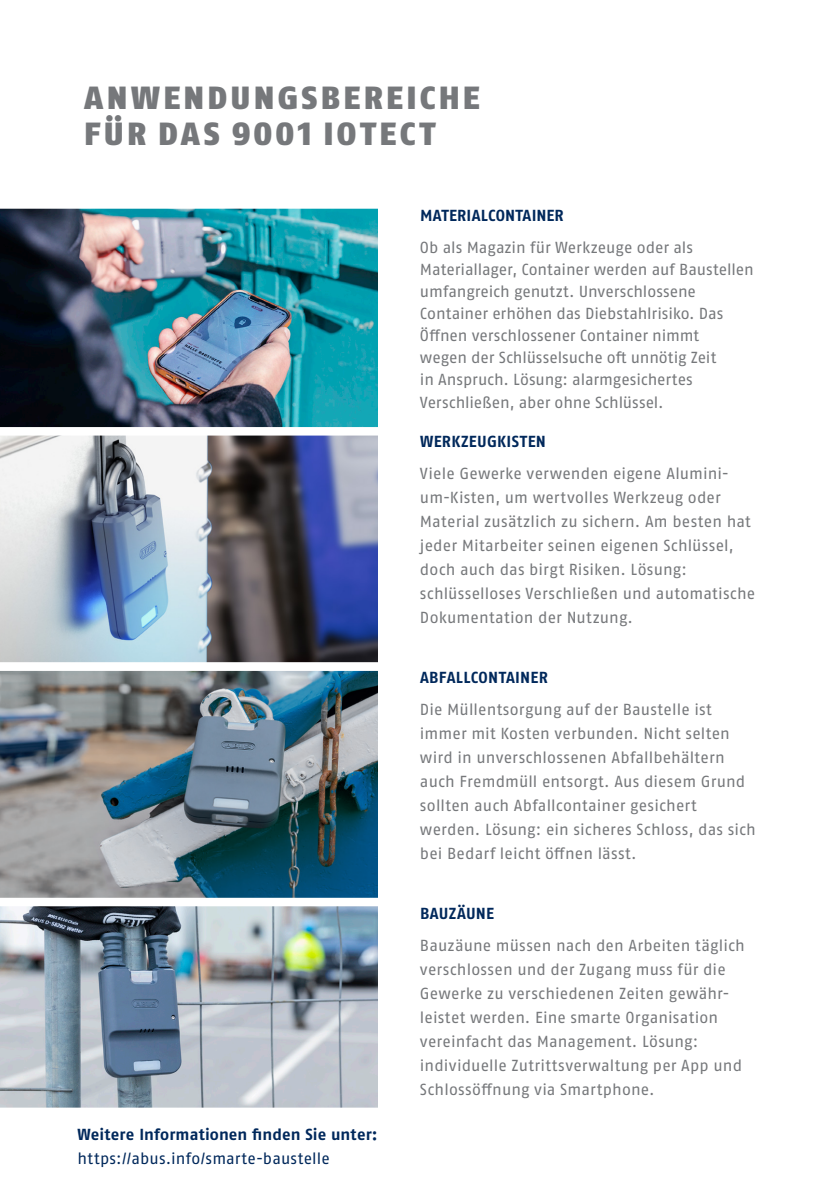
<style>
.page{position:relative;width:840px;height:1191px;background:#fff}
.page>*{position:absolute;margin:0;border:0;box-sizing:border-box;transform-origin:0 0}
.t1{font:900 32px/36px "ABUS Fago Pro";letter-spacing:.1em;color:#76787b}
.t2{font:16px/24px "ABUS Fago Pro";letter-spacing:.005em;color:#76787b}
.t3{font:700 16px "ABUS Fago Pro";letter-spacing:.015em;color:#00285b}
.t4{font:16px "ABUS Fago Pro";letter-spacing:.01em;color:#00285b}
</style>
<div class="page">
<img style="left:0;top:208px;width:378px;height:215px">
<img style="left:0;top:423px;width:378px;height:235px">
<img style="left:0;top:910px;width:378px;height:198px">
<img style="left:0;top:658px;width:378px;height:252px">
<h1 class="t1" style="left:84px;top:80px;width:397px">ANWENDUNGSBEREICHE<br>FÜR DAS 9001 IOTECT</h1>
<p class="t3" style="left:420px;top:206px;width:145px">MATERIALCONTAINER</p>
<p class="t2" style="left:420px;top:237px;width:335px;line-height:22px">Ob als Magazin für Werkzeuge oder als Materiallager, Container werden auf Baustellen umfangreich genutzt. Unverschlossene Container erhöhen das Diebstahlrisiko. Das Öffnen verschlossener Container nimmt<br>wegen der Schlüsselsuche oft unnötig Zeit<br>in Anspruch. Lösung: alarmgesichertes Verschließen, aber ohne Schlüssel.</p>
<p class="t3" style="left:420px;top:432px;width:127px">WERKZEUGKISTEN</p>
<p class="t2" style="left:420px;top:461px;width:336px">Viele Gewerke verwenden eigene Alumini&shy;um-Kisten, um wertvolles Werkzeug oder Material zusätzlich zu sichern. Am besten hat jeder Mitarbeiter seinen eigenen Schlüssel, doch auch das birgt Risiken. Lösung: schlüsselloses Verschließen und automatische Dokumentation der Nutzung.</p>
<p class="t3" style="left:420px;top:668px;width:129px">ABFALLCONTAINER</p>
<p class="t2" style="left:420px;top:697px;width:337px">Die Müllentsorgung auf der Baustelle ist immer mit Kosten verbunden. Nicht selten wird in unverschlossenen Abfallbehältern auch Fremdmüll entsorgt. Aus diesem Grund sollten auch Abfallcontainer gesichert werden. Lösung: ein sicheres Schloss, das sich bei Bedarf leicht öffnen lässt.</p>
<p class="t3" style="left:78px;top:1124px;width:301px">Weitere Informationen finden Sie unter:</p>
<p class="t4" style="left:78px;top:1148px;width:253px">https://abus.info/smarte-baustelle</p>
<p class="t3" style="left:420px;top:903px;width:75px">BAUZÄUNE</p>
<p class="t2" style="left:420px;top:933px;width:326px">Bauzäune müssen nach den Arbeiten täglich verschlossen und der Zugang muss für die Gewerke zu verschiedenen Zeiten gewähr&shy;leistet werden. Eine smarte Organisation vereinfacht das Management. Lösung: individuelle Zutrittsverwaltung per App und Schlossöffnung via Smartphone.</p>
</div>
